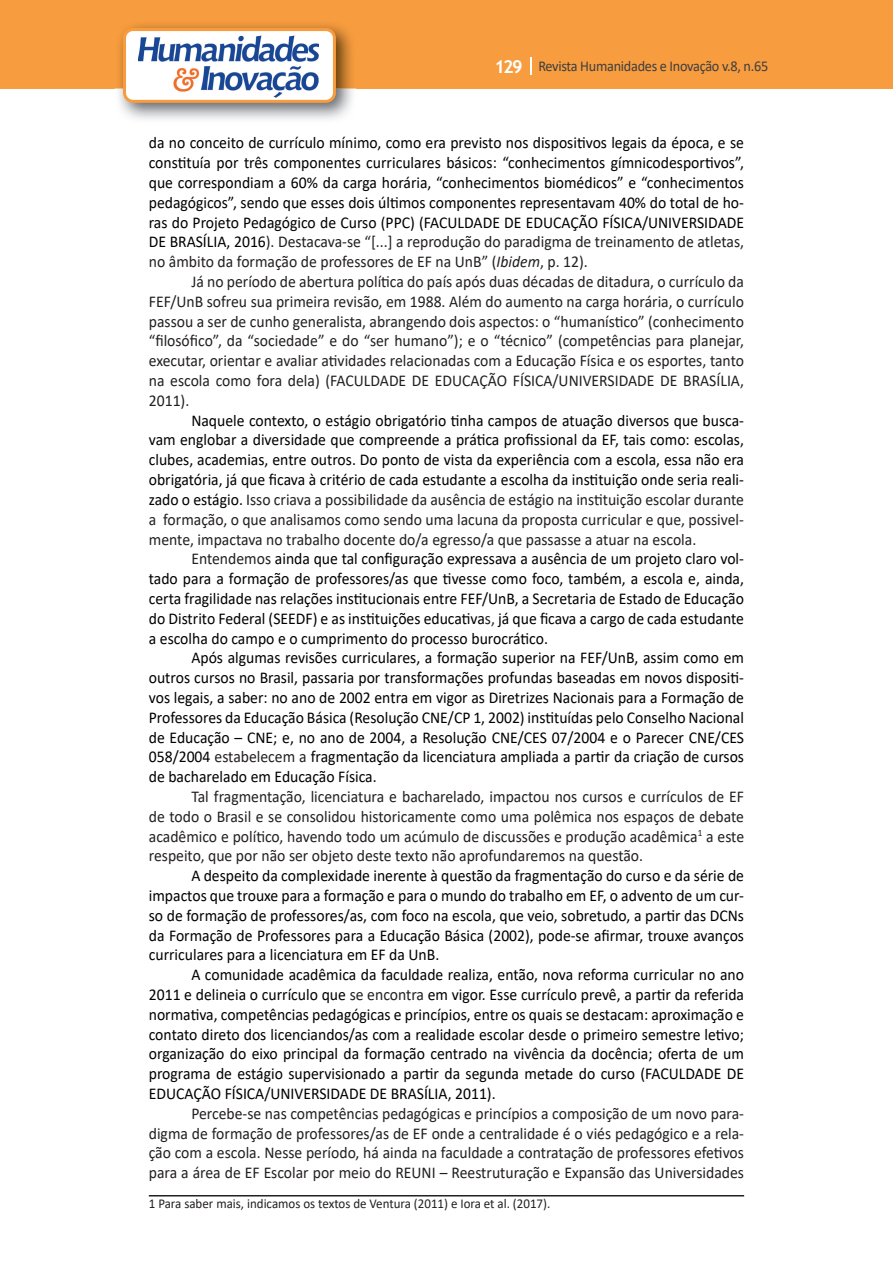
<style>
.page{position:relative;width:893px;height:1263px;background:#fff}
.page>*{position:absolute;margin:0;border:0;box-sizing:border-box;transform-origin:0 0}
.t1{font:16.5px/19.8px "Calibri";color:#000001;text-align:justify;scale:.95 1}
.t2{font:16.5px/19.8px "Calibri";color:#231f20;text-align:justify;scale:.95 1}
.t3{font:15px "Calibri";letter-spacing:-.02em;color:#3e3e3f;scale:.95 1}
.t4{font:13.5px "Calibri";color:#231f20;scale:.96 1}
.s1{font-family:"Trebuchet MS";font-weight:700;font-size:18px;color:#fff}
.s2{color:#231f20}
.s3{font-style:italic;color:#231f20}
</style>
<div class="page">
<div style="left:0;top:0;width:893px;height:88px;background:#f89d3f"></div>
<svg style="left:530px;top:57px;width:2px;height:18px"></svg>
<img style="left:115px;top:24px;width:241px;height:95px">
<div style="left:125px;top:30px;width:209px;height:71px;background:#fff;border-radius:9px"></div>
<img style="left:138px;top:35px;width:181px;height:62px">
<div style="left:123px;top:28px;width:213px;height:75px;border:3px solid #f89d3f;border-radius:9px"></div>
<hr style="left:149px;top:1195px;width:595px;height:1px;background:#231f20">
<p class="t3" style="left:495px;top:56px;width:290px"><span class="s1">129</span> Revista Humanidades e Inovação v.8, n.65</p>
<p class="t1" style="left:149px;top:133px;width:628px">da no conceito de currículo mínimo, como era previsto nos dispositivos legais da época, e se constituía por três componentes curriculares básicos: “conhecimentos gímnicodesportivos”, que correspondiam a 60% da carga horária, “conhecimentos biomédicos” e “conhecimentos pedagógicos”, sendo que esses dois últimos componentes representavam 40% do total de ho&shy;ras do Projeto Pedagógico de Curso (PPC) (FACULDADE DE EDUCAÇÃO FÍSICA/UNIVERSIDADE DE BRASÍLIA, 2016<span class="s2">). Destacava-se “[...] a reprodução do paradigma de treinamento de atletas, no âmbito da formação de professores de EF na UnB” (</span><span class="s3">Ibidem</span><span class="s2">, p. 12).</span></p>
<p class="t2" style="left:149px;top:271px;width:628px;text-indent:43px">Já no período de abertura política do país após duas décadas de ditadura, o currículo da FEF/UnB sofreu sua primeira revisão, em 1988. Além do aumento na carga horária, o currículo passou a ser de cunho generalista, abrangendo dois aspectos: o “humanístico” (conhecimento “filosófico”, da “sociedade” e do “ser humano”); e o “técnico” (competências para planejar, executar, orientar e avaliar atividades relacionadas com a Educação Física e os esportes, tanto na escola como fora dela) (FACULDADE DE EDUCAÇÃO FÍSICA/UNIVERSIDADE DE BRASÍLIA, 2011).</p>
<p class="t1" style="left:149px;top:410px;width:628px;text-indent:43px">Naquele contexto, o estágio obrigatório tinha campos de atuação diversos que busca&shy;vam englobar a diversidade que compreende a prática profissional da EF, tais como: escolas, clubes, academias, entre outros. Do ponto de vista da experiência com a escola, essa não era obrigatória, já que ficava à critério de cada estudante a escolha da instituição onde seria reali&shy;zado o estágio. <span class="s2">Isso criava a possibilidade da ausência de estágio na instituição escolar durante a formação, o que analisamos como sendo uma lacuna da proposta curricular e que, possivel&shy;mente, impactava no trabalho docente do/a egresso/a que passasse a atuar na escola.</span></p>
<p class="t1" style="left:149px;top:548px;width:628px;text-indent:43px"><span class="s2">Entendemos</span> ainda que tal configuração expressava a ausência de um projeto claro vol&shy;tado para a formação de professores/as que tivesse como foco, também, a escola e, ainda, certa fragilidade nas relações institucionais entre FEF/UnB, a Secretaria de Estado de Educação do Distrito Federal (SEEDF) e as instituições educativa<span class="s2">s,</span> já que ficava a cargo de cada estudante a escolha do campo e o cumprimento do processo burocrático.</p>
<p class="t1" style="left:149px;top:647px;width:628px;text-indent:43px">Após algumas revisões curriculares, a formação superior na FEF/UnB, assim como em outros cursos no Brasil, passaria por transformações profundas baseadas em novos dispositi&shy;vos legais, a saber: no ano de 2002 entra em vigor as Diretrizes Nacionais para a Formação de Professores da Educação Básica (Resolução CNE/CP 1, 2002) instituídas pelo Conselho Nacional de Educação – CNE; e, no ano de 2004, a Resolução CNE/CES 07/2004 e o Parecer CNE/CES 058/2004 <span class="s2">estabelecem a</span> fragmentação da licenciatura ampliada a partir da criação de cursos de bacharelado em Educação Física.</p>
<p class="t2" style="left:149px;top:786px;width:628px;text-indent:43px">Tal fragmentação, licenciatura e bacharelado, impactou nos cursos e currículos de EF de todo o Brasil e se consolidou historicamente como uma polêmica nos espaços de debate acadêmico e político, havendo todo um acúmulo de discussões e produção acadêmica<sup>1</sup> a este respeito, que por não ser objeto deste texto não aprofundaremos na questão.</p>
<p class="t1" style="left:149px;top:865px;width:628px;text-indent:43px">A despeito da complexidade inerente à questão da fragmentação do curso e da série de impactos que trouxe para a formação e para o mundo do trabalho em EF, o advento de um cur&shy;so de formação de professores/as, com foco na escola, que veio, sobretudo, a partir das DCNs da Formação de Professores para a Educação Básica (2002), pode-se afirmar, trouxe avanços curriculares para a licenciatura em EF da UnB.</p>
<p class="t1" style="left:149px;top:964px;width:628px;text-indent:43px">A comunidade acadêmica da faculdade realiza, então, nova reforma curricular no ano 2011 e delineia o currículo que <span class="s2">se encontra</span> em vigor. Esse currículo prevê, a partir da referida normativa, competências pedagógicas e princípios, entre os quais se destacam: aproximação e contato direto dos licenciandos/as com a realidade escolar desde o primeiro semestre letivo; organização do eixo principal da formação centrado na vivência da docência; oferta de um programa de estágio supervisionado a partir da segunda metade do curso (FACULDADE DE EDUCAÇÃO FÍSICA/UNIVERSIDADE DE BRASÍLIA, 2011).</p>
<p class="t2" style="left:149px;top:1103px;width:628px;text-indent:43px">Percebe-se nas competências pedagógicas e princípios a composição de um novo para&shy;digma de formação de professores/as de EF onde a centralidade é o viés pedagógico e a rela&shy;ção com a escola. Nesse período, há ainda na faculdade a contratação de professores efetivos para a área de EF Escolar por meio do REUNI – Reestruturação e Expansão das Universidades</p>
<p class="t4" style="left:149px;top:1194px;width:420px">1 Para saber mais, indicamos os textos de Ventura (2011) e Iora et al. (2017).</p>
</div>
